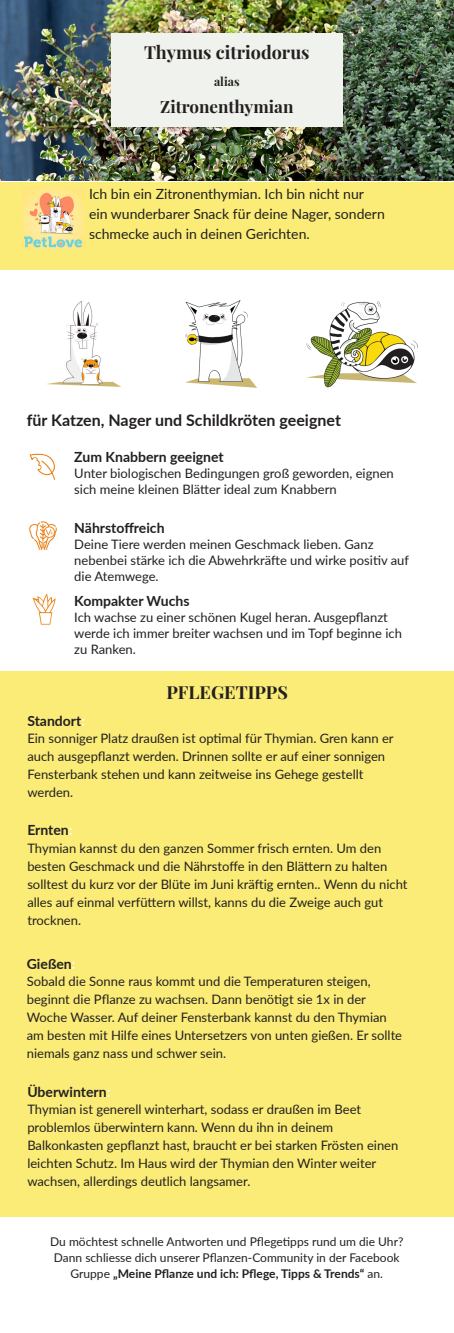
<style>
.page{position:relative;width:454px;height:1333px;background:#fff}
.page>*{position:absolute;margin:0;border:0;box-sizing:border-box;transform-origin:0 0}
.t1{font:700 18px "Playfair Display";color:#231f20}
.t2{font:700 17px "Playfair Display";color:#231f20}
.t3{font:700 16px "Lato";color:#231f20}
.t4{font:14px/20px "Lato";color:#231f20}
.t5{font:700 14px "Lato";color:#231f20}
.t6{font:13px/18px "Lato";color:#231f20}
.t7{font:12px/16px "Lato";color:#231f20;text-align:center}
.t8{font:700 12px "Playfair Display";color:#231f20}
.s1{color:#fff}
.s2{font-weight:700}
</style>
<div class="page">
<div style="left:0;top:182px;width:454px;height:87px;background:#faec76"></div>
<img style="left:0;top:0;width:453px;height:181px">
<div style="left:111px;top:33px;width:231px;height:93px;background:#eff2ed"></div>
<div style="left:0;top:670px;width:453px;height:546px;background:#faec76"></div>
<img style="left:29px;top:453px;width:26px;height:27px">
<img style="left:29px;top:521px;width:28px;height:29px">
<img style="left:47px;top:301px;width:74px;height:86px">
<img style="left:185px;top:300px;width:72px;height:88px">
<img style="left:306px;top:301px;width:111px;height:87px">
<img style="left:32px;top:593px;width:24px;height:32px">
<img style="left:23px;top:188px;width:61px;height:61px">
<h1 class="t1" style="left:144px;top:38px;width:167px">Thymus citriodorus</h1>
<p class="t8" style="left:214px;top:72px;width:27px">alias</p>
<h2 class="t2" style="left:160px;top:93px;width:135px">Zitronenthymian</h2>
<p class="t4" style="left:89px;top:183px;width:297px">Ich bin ein Zitronenthymian. Ich bin nicht nur ein wunderbarer Snack für deine Nager, sondern schmecke auch in deinen Gerichten.</p>
<p class="t3" style="left:27px;top:409px;width:315px">für Katzen, Nager und Schildkröten geeignet</p>
<p class="t5" style="left:74px;top:447px;width:151px">Zum Knabbern geeignet</p>
<p class="t6" style="left:74px;top:465px;width:321px;line-height:16px">Unter biologischen Bedingungen groß geworden, eignen sich meine kleinen Blätter ideal zum Knabbern</p>
<p class="t5" style="left:74px;top:517px;width:92px">Nährstoffreich</p>
<p class="t6" style="left:74px;top:535px;width:336px;line-height:16px">Deine Tiere werden meinen Geschmack lieben. Ganz nebenbei stärke ich die Abwehrkräfte und wirke positiv auf die Atemwege.</p>
<p class="t5" style="left:74px;top:590px;width:117px">Kompakter Wuchs</p>
<p class="t6" style="left:74px;top:608px;width:329px;line-height:16px">Ich wachse zu einer schönen Kugel heran. Ausgepflanzt werde ich immer breiter wachsen und im Topf beginne ich zu Ranken.</p>
<p class="t5" style="left:27px;top:710px;width:59px">Standort<span class="s1">:</span></p>
<h1 class="t1" style="left:166px;top:677px;width:123px">PFLEGETIPPS</h1>
<p class="t6" style="left:27px;top:728px;width:367px">Ein sonniger Platz draußen ist optimal für Thymian. Gren kann er auch ausgepflanzt werden. Drinnen sollte er auf einer sonnigen Fensterbank stehen und kann zeitweise ins Gehege gestellt werden.</p>
<p class="t5" style="left:27px;top:819px;width:47px">Ernten<span class="s1">:</span></p>
<p class="t6" style="left:27px;top:838px;width:381px">Thymian kannst du den ganzen Sommer frisch ernten. Um den besten Geschmack und die Nährstoffe in den Blättern zu halten solltest du kurz vor der Blüte im Juni kräftig ernten.. Wenn du nicht alles auf einmal verfüttern willst, kanns du die Zweige auch gut trocknen.</p>
<p class="t5" style="left:27px;top:953px;width:50px">Gießen<span class="s1">:</span></p>
<p class="t6" style="left:27px;top:971px;width:377px">Sobald die Sonne raus kommt und die Temperaturen steigen, beginnt die Pflanze zu wachsen. Dann benötigt sie 1x in der Woche Wasser. Auf deiner Fensterbank kannst du den Thymian am besten mit Hilfe eines Untersetzers von unten gießen. Er sollte niemals ganz nass und schwer sein.</p>
<p class="t5" style="left:27px;top:1081px;width:84px">Überwintern<span class="s1">:</span></p>
<p class="t6" style="left:27px;top:1099px;width:372px">Thymian ist generell winterhart, sodass er draußen im Beet problemlos überwintern kann. Wenn du ihn in deinem Balkonkasten gepflanzt hast, braucht er bei starken Frösten einen leichten Schutz. Im Haus wird der Thymian den Winter weiter wachsen, allerdings deutlich langsamer.</p>
<p class="t7" style="left:50px;top:1233px;width:354px">Du möchtest schnelle Antworten und Pflegetipps rund um die Uhr?<br>Dann schliesse dich unserer Pflanzen-Community in der Facebook<br>Gruppe <span class="s2">„Meine Pflanze und ich: Pflege, Tipps &amp; Trends“</span> an.</p>
</div>
